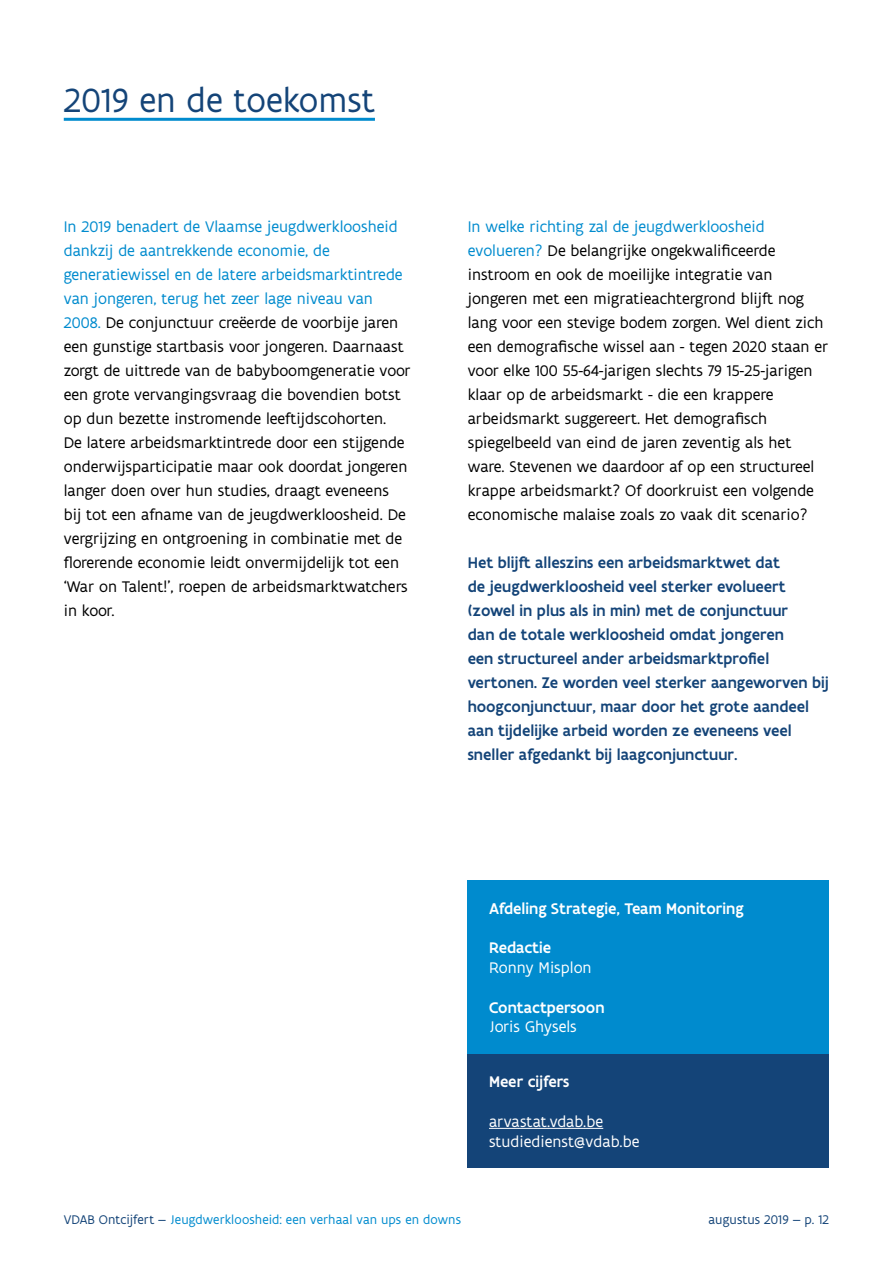
<style>
.page{position:relative;width:893px;height:1263px;background:#fff}
.page>*{position:absolute;margin:0;border:0;box-sizing:border-box;transform-origin:0 0}
.t1{font:36px "Flanders Art Sans";color:#144478}
.t2{font:16.5px/24px "Flanders Art Sans";color:#000}
.t3{font:500 16.5px/24px "Flanders Art Sans";color:#144478}
.t4{font:500 16.5px "Flanders Art Sans";color:#fff}
.t5{font:16.5px/19.8px "Flanders Art Sans";color:#fff}
.t6{font:13.5px "Flanders Art Sans";letter-spacing:.005em;color:#008bce}
.t7{font:13.5px "Flanders Art Sans";letter-spacing:.005em;color:#144478}
.s1{color:#008bce}
.s2{color:#144478}
</style>
<div class="page">
<hr style="left:64px;top:118px;width:311px;height:3px;background:#008bce">
<div style="left:468px;top:1053px;width:361px;height:115px;background:#144478"></div>
<hr style="left:489px;top:1128px;width:114px;height:1px;background:#fff">
<div style="left:468px;top:880px;width:361px;height:173px;background:#008bce"></div>
<h1 class="t1" style="left:64px;top:78px;width:313px">2019 en de toekomst</h1>
<p class="t2" style="left:64px;top:215px;width:348px"><span class="s1">In 2019 benadert de Vlaamse jeugdwerkloosheid dankzij de aantrekkende economie, de generatiewissel en de latere arbeidsmarktintrede van jongeren, terug het zeer lage niveau van 2008.</span> De conjunctuur creëerde de voorbije jaren een gunstige startbasis voor jongeren. Daarnaast zorgt de uittrede van de babyboomgeneratie voor een grote vervangingsvraag die bovendien botst op dun bezette instromende leeftijdscohorten.<br>De latere arbeidsmarktintrede door een stijgende onderwijsparticipatie maar ook doordat jongeren langer doen over hun studies, draagt eveneens bij tot een afname van de jeugdwerkloosheid. De vergrijzing en ontgroening in combinatie met de florerende economie leidt onvermijdelijk tot een ‘War on Talent!’, roepen de arbeidsmarktwatchers in koor.</p>
<p class="t2" style="left:468px;top:215px;width:362px"><span class="s1">In welke richting zal de jeugdwerkloosheid evolueren?</span> De belangrijke ongekwalificeerde instroom en ook de moeilijke integratie van jongeren met een migratieachtergrond blijft nog lang voor een stevige bodem zorgen. Wel dient zich een demografische wissel aan - tegen 2020 staan er voor elke 100 55-64-jarigen slechts 79 15-25-jarigen klaar op de arbeidsmarkt - die een krappere arbeidsmarkt suggereert. Het demografisch spiegelbeeld van eind de jaren zeventig als het ware. Stevenen we daardoor af op een structureel krappe arbeidsmarkt? Of doorkruist een volgende economische malaise zoals zo vaak dit scenario?</p>
<p class="t3" style="left:468px;top:551px;width:363px">Het blijft alleszins een arbeidsmarktwet dat<br>de jeugdwerkloosheid veel sterker evolueert (zowel in plus als in min) met de conjunctuur<br>dan de totale werkloosheid omdat jongeren<br>een structureel ander arbeidsmarktprofiel vertonen. Ze worden veel sterker aangeworven bij hoogconjunctuur, maar door het grote aandeel aan tijdelijke arbeid worden ze eveneens veel sneller afgedankt bij laagconjunctuur.</p>
<p class="t4" style="left:489px;top:898px;width:256px">Afdeling Strategie, Team Monitoring</p>
<p class="t4" style="left:489px;top:937px;width:64px">Redactie</p>
<p class="t5" style="left:489px;top:958px;width:104px">Ronny Misplon</p>
<p class="t4" style="left:489px;top:997px;width:117px">Contactpersoon</p>
<p class="t5" style="left:489px;top:1017px;width:89px">Joris Ghysels</p>
<p class="t4" style="left:489px;top:1071px;width:82px">Meer cijfers</p>
<p class="t5" style="left:489px;top:1112px;width:152px">arvastat.vdab.be studiedienst@vdab.be</p>
<p class="t6" style="left:64px;top:1211px;width:399px"><span class="s2">VDAB Ontcijfert —</span> Jeugdwerkloosheid: een verhaal van ups en downs</p>
<p class="t7" style="left:708px;top:1211px;width:122px">augustus 2019 — p. 12</p>
</div>
